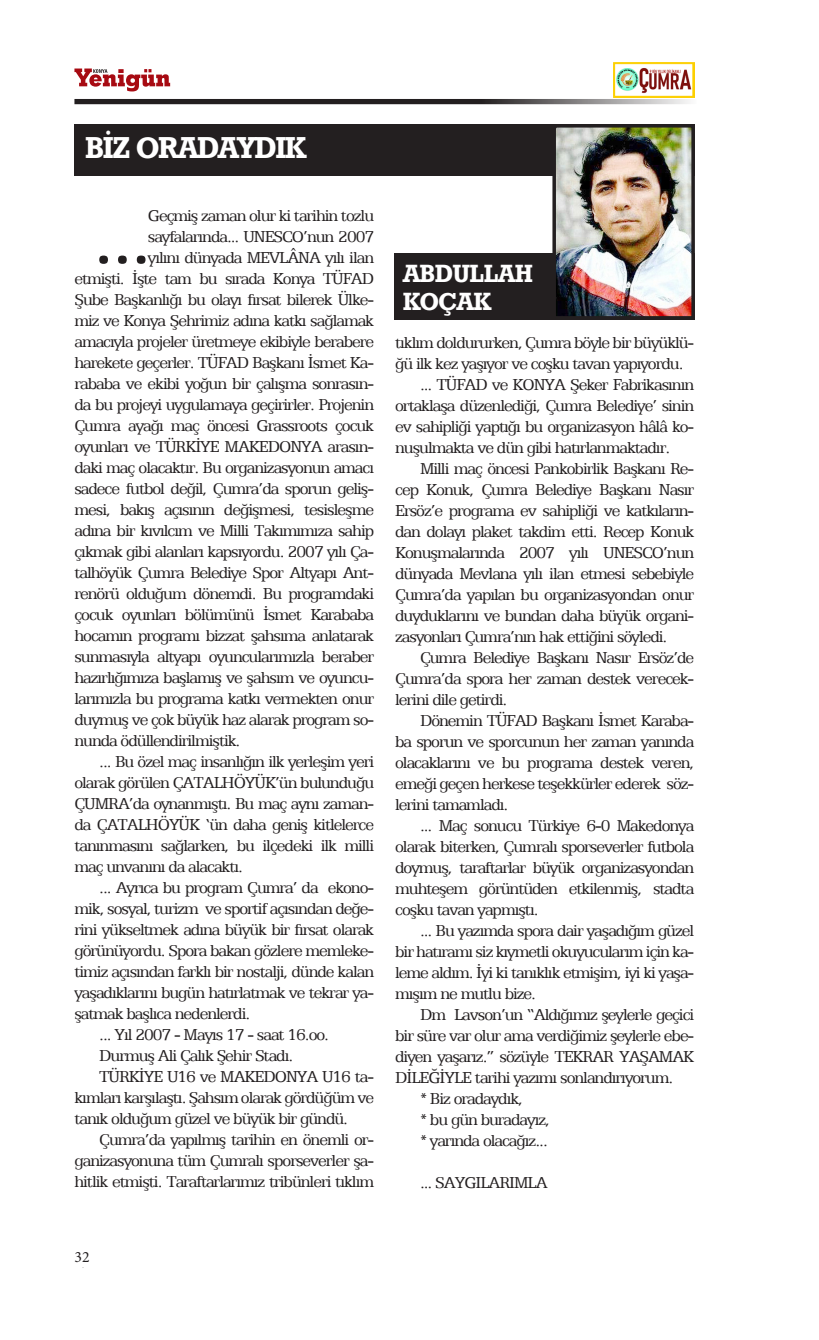
<style>
.page{position:relative;width:819px;height:1340px;background:#fff}
.page>*{position:absolute;margin:0;border:0;box-sizing:border-box;transform-origin:0 0}
.metin{font:86.1px "Egyptian 505 BT";color:#231f20}
.yatay_baslık{font:29.75px "Geometric Slab 712 BT Bold A";letter-spacing:-.03em;color:#fff}
.yatay_baslık-2{font:24.5px/28px "Geometric Slab 712 BT Bold A";letter-spacing:-.01em;color:#fff}
.metin-2{font:17.5px/21px "Egyptian 505 BT";letter-spacing:-.06em;color:#231f20;text-align:justify}
.t1{font:15.75px "Minion Pro";color:#231f20}
</style>
<div class="page">
<svg style="left:74px;top:68px;width:96px;height:23px"></svg>
<svg style="left:74px;top:99px;width:615px;height:5px;background:#464344"></svg>
<img style="left:613px;top:62px;width:81px;height:35px">
<div style="left:74px;top:124px;width:620px;height:52px;background:#231f20"></div>
<div style="left:394px;top:253px;width:300px;height:67px;background:#231f20"></div>
<img style="left:557px;top:129px;width:132px;height:185px">
<div style="left:552px;top:124px;width:142px;height:195px;border:4px solid #231f20"></div>
<p class="yatay_baslık" style="left:85px;top:129px;width:222px">BİZ ORADAYDIK</p>
<p class="metin-2" style="left:148px;top:204px;width:228px">Geçmiş zaman olur ki tarihin tozlu</p>
<p class="metin-2" style="left:148px;top:225px;width:228px">sayfalarında... UNESCO’nun 2007</p>
<p class="metin-2" style="left:148px;top:246px;width:228px">yılını dünyada MEVLÂNA yılı ilan</p>
<p class="metin-2" style="left:74px;top:267px;width:301px">etmişti. İşte tam bu sırada Konya TÜFAD</p>
<p class="metin-2" style="left:74px;top:288px;width:301px">Şube Başkanlığı bu olayı fırsat bilerek Ülke-</p>
<p class="metin-2" style="left:74px;top:309px;width:301px">miz ve Konya Şehrimiz adına katkı sağlamak</p>
<p class="metin-2" style="left:74px;top:330px;width:301px">amacıyla projeler üretmeye ekibiyle berabere</p>
<p class="metin-2" style="left:74px;top:351px;width:301px">harekete geçerler. TÜFAD Başkanı İsmet Ka-</p>
<p class="metin-2" style="left:74px;top:372px;width:301px">rababa ve ekibi yoğun bir çalışma sonrasın-</p>
<p class="metin-2" style="left:74px;top:393px;width:301px">da bu projeyi uygulamaya geçirirler. Projenin</p>
<p class="metin-2" style="left:74px;top:414px;width:301px">Çumra ayağı maç öncesi Grassroots çocuk</p>
<p class="metin-2" style="left:74px;top:435px;width:301px">oyunları ve TÜRKİYE MAKEDONYA arasın-</p>
<p class="metin-2" style="left:74px;top:456px;width:301px">daki maç olacaktır. Bu organizasyonun amacı</p>
<p class="metin-2" style="left:74px;top:477px;width:301px">sadece futbol değil, Çumra’da sporun geliş-</p>
<p class="metin-2" style="left:74px;top:498px;width:301px">mesi, bakış açısının değişmesi, tesisleşme</p>
<p class="metin-2" style="left:74px;top:519px;width:301px">adına bir kıvılcım ve Milli Takımımıza sahip</p>
<p class="metin-2" style="left:74px;top:540px;width:301px">çıkmak gibi alanları kapsıyordu. 2007 yılı Ça-</p>
<p class="metin-2" style="left:74px;top:561px;width:301px">talhöyük Çumra Belediye Spor Altyapı Ant-</p>
<p class="metin-2" style="left:74px;top:582px;width:301px">renörü olduğum dönemdi. Bu programdaki</p>
<p class="metin-2" style="left:74px;top:603px;width:301px">çocuk oyunları bölümünü İsmet Karababa</p>
<p class="metin-2" style="left:74px;top:624px;width:301px">hocamın programı bizzat şahsıma anlatarak</p>
<p class="metin-2" style="left:74px;top:645px;width:301px">sunmasıyla altyapı oyuncularımızla beraber</p>
<p class="metin-2" style="left:74px;top:666px;width:301px">hazırlığımıza başlamış ve şahsım ve oyuncu-</p>
<p class="metin-2" style="left:74px;top:687px;width:301px">larımızla bu programa katkı vermekten onur</p>
<p class="metin-2" style="left:74px;top:708px;width:301px">duymuş ve çok büyük haz alarak program so-</p>
<p class="metin-2" style="left:74px;top:729px;width:167px">nunda ödüllendirilmiştik.</p>
<p class="metin-2" style="left:74px;top:750px;width:301px;text-indent:25px">... Bu özel maç insanlığın ilk yerleşim yeri olarak görülen ÇATALHÖYÜK’ün bulunduğu ÇUMRA’da oynanmıştı. Bu maç aynı zaman&shy;da ÇATALHÖYÜK ‘ün daha geniş kitlelerce tanınmasını sağlarken, bu ilçedeki ilk milli maç unvanını da alacaktı.</p>
<p class="metin-2" style="left:74px;top:876px;width:301px;text-indent:25px">... Ayrıca bu program Çumra’ da ekono&shy;mik, sosyal, turizm ve sportif açısından değe&shy;rini yükseltmek adına büyük bir fırsat olarak görünüyordu. Spora bakan gözlere memleke&shy;timiz açısından farklı bir nostalji, dünde kalan yaşadıklarını bugün hatırlatmak ve tekrar ya&shy;şatmak başlıca nedenlerdi.</p>
<p class="metin-2" style="left:99px;top:1023px;width:231px">... Yıl 2007 - Mayıs 17 - saat 16.oo.</p>
<p class="metin-2" style="left:99px;top:1044px;width:195px">Durmuş Ali Çalık Şehir Stadı.</p>
<p class="metin-2" style="left:74px;top:1065px;width:301px;text-indent:25px">TÜRKİYE U16 ve MAKEDONYA U16 ta&shy;kımları karşılaştı. Şahsım olarak gördüğüm ve tanık olduğum güzel ve büyük bir gündü.</p>
<p class="metin-2" style="left:74px;top:1128px;width:301px;text-indent:25px">Çumra’da yapılmış tarihin en önemli or&shy;ganizasyonuna tüm Çumralı sporseverler şa&shy;hitlik etmişti. Taraftarlarımız tribünleri tıklım</p>
<p class="metin" style="left:92px;top:186px;width:63px">...</p>
<p class="yatay_baslık-2" style="left:403px;top:259px;width:131px">ABDULLAH<br>KOÇAK</p>
<p class="metin-2" style="left:395px;top:332px;width:300px">tıklım doldururken, Çumra böyle bir büyüklü&shy;ğü ilk kez yaşıyor ve coşku tavan yapıyordu.</p>
<p class="metin-2" style="left:395px;top:374px;width:300px;text-indent:25px">... TÜFAD ve KONYA Şeker Fabrikasının ortaklaşa düzenlediği, Çumra Belediye’ sinin ev sahipliği yaptığı bu organizasyon hâlâ ko&shy;nuşulmakta ve dün gibi hatırlanmaktadır.</p>
<p class="metin-2" style="left:395px;top:458px;width:300px;text-indent:25px">Milli maç öncesi Pankobirlik Başkanı Re&shy;cep Konuk, Çumra Belediye Başkanı Nasır Ersöz’e programa ev sahipliği ve katkıların&shy;dan dolayı plaket takdim etti. Recep Konuk Konuşmalarında 2007 yılı UNESCO’nun dünyada Mevlana yılı ilan etmesi sebebiyle Çumra’da yapılan bu organizasyondan onur duyduklarını ve bundan daha büyük organi&shy;zasyonları Çumra’nın hak ettiğini söyledi.</p>
<p class="metin-2" style="left:395px;top:647px;width:300px;text-indent:25px">Çumra Belediye Başkanı Nasır Ersöz’de Çumra’da spora her zaman destek verecek&shy;lerini dile getirdi.</p>
<p class="metin-2" style="left:395px;top:710px;width:300px;text-indent:25px">Dönemin TÜFAD Başkanı İsmet Karaba&shy;ba sporun ve sporcunun her zaman yanında olacaklarını ve bu programa destek veren, emeği geçen herkese teşekkürler ederek söz&shy;lerini tamamladı.</p>
<p class="metin-2" style="left:395px;top:815px;width:300px;text-indent:25px">... Maç sonucu Türkiye 6-0 Makedonya olarak biterken, Çumralı sporseverler futbola doymuş, taraftarlar büyük organizasyondan muhteşem görüntüden etkilenmiş, stadta coşku tavan yapmıştı.</p>
<p class="metin-2" style="left:395px;top:920px;width:300px;text-indent:25px">... Bu yazımda spora dair yaşadığım güzel bir hatıramı siz kıymetli okuyucularım için ka&shy;leme aldım. İyi ki tanıklık etmişim, iyi ki yaşa&shy;mışım ne mutlu bize.</p>
<p class="metin-2" style="left:395px;top:1004px;width:300px;text-indent:25px">Dm Lavson’un “Aldığımız şeylerle geçici bir süre var olur ama verdiğimiz şeylerle ebe&shy;diyen yaşarız.” sözüyle TEKRAR YAŞAMAK DİLEĞİYLE tarihi yazımı sonlandırıyorum.</p>
<p class="metin-2" style="left:420px;top:1088px;width:105px">* Biz oradaydık,</p>
<p class="metin-2" style="left:420px;top:1109px;width:131px">* bu gün buradayız,</p>
<p class="metin-2" style="left:420px;top:1130px;width:129px">* yarında olacağız...</p>
<p class="metin-2" style="left:420px;top:1172px;width:129px">... SAYGILARIMLA</p>
<p class="t1" style="left:74px;top:1246px;width:17px">32</p>
</div>
